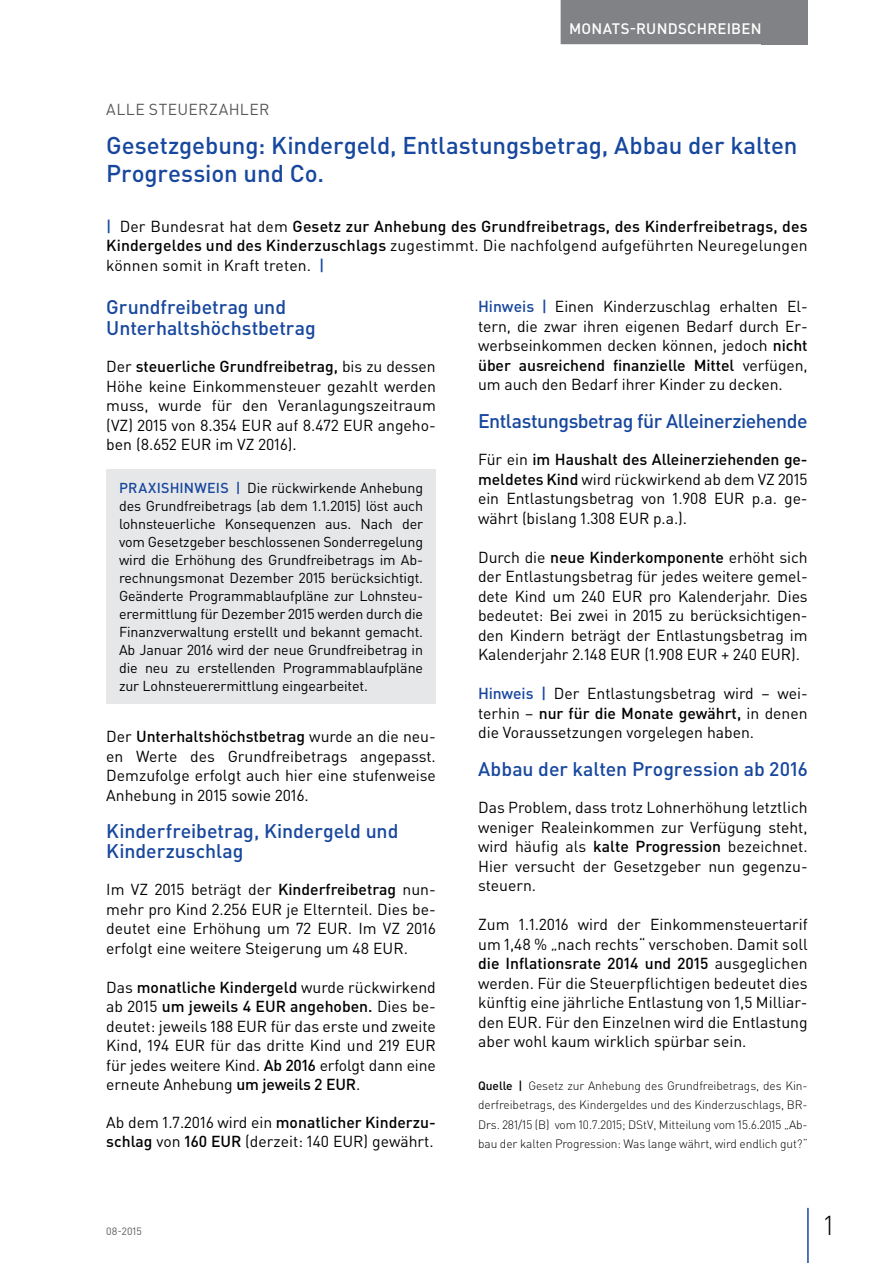
<style>
.page{position:relative;width:893px;height:1263px;background:#fff}
.page>*{position:absolute;margin:0;border:0;box-sizing:border-box;transform-origin:0 0}
.t1{font:300 27px "DIN Pro";color:#000}
.t2{font:500 24px/28.5px "DIN Pro";letter-spacing:-.005em;color:#17479e}
.t3{font:500 19.5px/21px "DIN Pro";letter-spacing:-.005em;color:#17479e}
.t4{font:500 19.5px "DIN Pro";letter-spacing:-.025em;color:#17479e}
.t5{font:15.75px/19.5px "DIN Pro";color:#000;text-align:justify}
.t6{font:500 15.75px/19.5px "DIN Pro";letter-spacing:.01em;color:#000;text-align:justify}
.t7{font:15.75px "DIN Pro";letter-spacing:.025em;color:#58595b}
.t8{font:500 15px "DIN Pro";letter-spacing:.015em;color:#fff}
.t9{font:14.25px/18px "DIN Pro";letter-spacing:-.01em;color:#000;text-align:justify}
.t10{font:300 12px/19.5px "DIN Pro";letter-spacing:-.005em;color:#000;text-align:justify}
.t11{font:10.5px "DIN Pro";color:#58595b}
.s1{color:#17479e}
.s2{font-weight:400}
.s3{font-weight:500}
.s4{font-weight:500;color:#17479e}
</style>
<div class="page">
<div style="left:762px;top:0;width:46px;height:44px;background:#808285"></div>
<hr style="left:807px;top:1208px;width:2px;height:55px;background:#17479e">
<div style="left:561px;top:0;width:209px;height:44px;background:#808285"></div>
<div style="left:106px;top:469px;width:330px;height:234px;background:#e6e7e8"></div>
<p class="t8" style="left:569px;top:18px;width:194px">MONATS-RUNDSCHREIBEN</p>
<p class="t7" style="left:106px;top:98px;width:165px">ALLE STEUERZAHLER</p>
<h2 class="t2" style="left:106px;top:130px;width:693px">Gesetzgebung: Kindergeld, Entlastungsbetrag, Abbau der kalten<br>Progression und Co.</h2>
<p class="t6" style="left:106px;top:216px;width:703px"><span class="s1">|</span> <span class="s2">Der Bundesrat hat dem</span> Gesetz zur Anhebung des Grundfreibetrags, des Kinderfreibetrags, des Kindergeldes und des Kinderzuschlags <span class="s2">zugestimmt. Die nachfolgend aufgeführten Neuregelungen können somit in Kraft treten.</span> <span class="s1">|</span></p>
<p class="t3" style="left:106px;top:295px;width:211px">Grundfreibetrag und<br>Unterhaltshöchstbetrag</p>
<p class="t5" style="left:106px;top:356px;width:331px">Der <span class="s3">steuerliche Grundfreibetrag,</span> bis zu dessen Höhe keine Einkommensteuer gezahlt werden muss, wurde für den Veranlagungszeitraum (VZ) 2015 von 8.354 EUR auf 8.472 EUR angeho&shy;ben (8.652 EUR im VZ 2016).</p>
<p class="t9" style="left:119px;top:478px;width:306px"><span class="s4">PRAXISHINWEIS |</span> Die rückwirkende Anhebung des Grundfreibetrags (ab dem 1.1.2015) löst auch lohnsteuerliche Konsequenzen aus. Nach der vom Gesetzgeber beschlossenen Sonderregelung wird die Erhöhung des Grundfreibetrags im Ab&shy;rechnungsmonat Dezember 2015 berücksichtigt.<br>Geänderte Programmablaufpläne zur Lohnsteu&shy;erermittlung für Dezember 2015 werden durch die Finanzverwaltung erstellt und bekannt gemacht.<br>Ab Januar 2016 wird der neue Grundfreibetrag in die neu zu erstellenden Programmablaufpläne zur Lohnsteuerermittlung eingearbeitet.</p>
<p class="t5" style="left:106px;top:726px;width:331px">Der <span class="s3">Unterhaltshöchstbetrag</span> wurde an die neu&shy;en Werte des Grundfreibetrags angepasst.<br>Demzufolge erfolgt auch hier eine stufenweise Anhebung in 2015 sowie 2016.</p>
<p class="t3" style="left:106px;top:820px;width:294px;line-height:19.5px">Kinderfreibetrag, Kindergeld und<br>Kinderzuschlag</p>
<p class="t5" style="left:106px;top:879px;width:331px">Im VZ 2015 beträgt der <span class="s3">Kinderfreibetrag</span> nun&shy;mehr pro Kind 2.256 EUR je Elternteil. Dies be&shy;deutet eine Erhöhung um 72 EUR. Im VZ 2016 erfolgt eine weitere Steigerung um 48 EUR.</p>
<p class="t5" style="left:106px;top:976px;width:331px">Das <span class="s3">monatliche Kindergeld</span> wurde rückwirkend ab 2015 <span class="s3">um jeweils 4 EUR angehoben.</span> Dies be&shy;deutet: jeweils 188 EUR für das erste und zweite Kind, 194 EUR für das dritte Kind und 219 EUR für jedes weitere Kind. <span class="s3">Ab 2016</span> erfolgt dann eine erneute Anhebung <span class="s3">um jeweils 2 EUR</span>.</p>
<p class="t5" style="left:106px;top:1111px;width:331px">Ab dem 1.7.2016 wird ein <span class="s3">monatlicher Kinderzu&shy;schlag</span> von <span class="s3">160 EUR</span> (derzeit: 140 EUR) gewährt.</p>
<p class="t5" style="left:478px;top:296px;width:331px"><span class="s4">Hinweis |</span> Einen Kinderzuschlag erhalten El&shy;tern, die zwar ihren eigenen Bedarf durch Er&shy;werbseinkommen decken können, jedoch <span class="s3">nicht über ausreichend finanzielle Mittel</span> verfügen, um auch den Bedarf ihrer Kinder zu decken.</p>
<p class="t4" style="left:478px;top:407px;width:331px">Entlastungsbetrag für Alleinerziehende</p>
<p class="t5" style="left:478px;top:449px;width:331px">Für ein <span class="s3">im Haushalt des Alleinerziehenden ge&shy;meldetes Kind</span> wird rückwirkend ab dem VZ 2015 ein Entlastungsbetrag von 1.908 EUR p.a. ge&shy;währt (bislang 1.308 EUR p.a.).</p>
<p class="t5" style="left:478px;top:547px;width:331px">Durch die <span class="s3">neue Kinderkomponente</span> erhöht sich der Entlastungsbetrag für jedes weitere gemel&shy;dete Kind um 240 EUR pro Kalenderjahr. Dies bedeutet: Bei zwei in 2015 zu berücksichtigen&shy;den Kindern beträgt der Entlastungsbetrag im Kalenderjahr 2.148 EUR (1.908 EUR + 240 EUR).</p>
<p class="t5" style="left:478px;top:683px;width:331px"><span class="s4">Hinweis |</span> Der Entlastungsbetrag wird – wei&shy;terhin – <span class="s3">nur für die Monate gewährt,</span> in denen die Voraussetzungen vorgelegen haben.</p>
<p class="t3" style="left:478px;top:757px;width:331px">Abbau der kalten Progression ab 2016</p>
<p class="t5" style="left:478px;top:797px;width:331px">Das Problem, dass trotz Lohnerhöhung letztlich weniger Realeinkommen zur Verfügung steht, wird häufig als <span class="s3">kalte Progression</span> bezeichnet.<br>Hier versucht der Gesetzgeber nun gegenzu&shy;steuern.</p>
<p class="t5" style="left:478px;top:914px;width:331px">Zum 1.1.2016 wird der Einkommensteuertarif um 1,48 % „nach rechts“ verschoben. Damit soll <span class="s3">die Inflationsrate 2014 und 2015</span> ausgeglichen werden. Für die Steuerpflichtigen bedeutet dies künftig eine jährliche Entlastung von 1,5 Milliar&shy;den EUR. Für den Einzelnen wird die Entlastung aber wohl kaum wirklich spürbar sein.</p>
<p class="t10" style="left:478px;top:1075px;width:331px"><span class="s3">Quelle |</span> Gesetz zur Anhebung des Grundfreibetrags, des Kin&shy;derfreibetrags, des Kindergeldes und des Kinderzuschlags, BR-Drs. 281/15 (B) vom 10.7.2015; DStV, Mitteilung vom 15.6.2015 „Ab&shy;bau der kalten Progression: Was lange währt, wird endlich gut?“</p>
<p class="t11" style="left:106px;top:1224px;width:37px">08-2015</p>
<h1 class="t1" style="left:824px;top:1207px;width:11px">1</h1>
</div>
